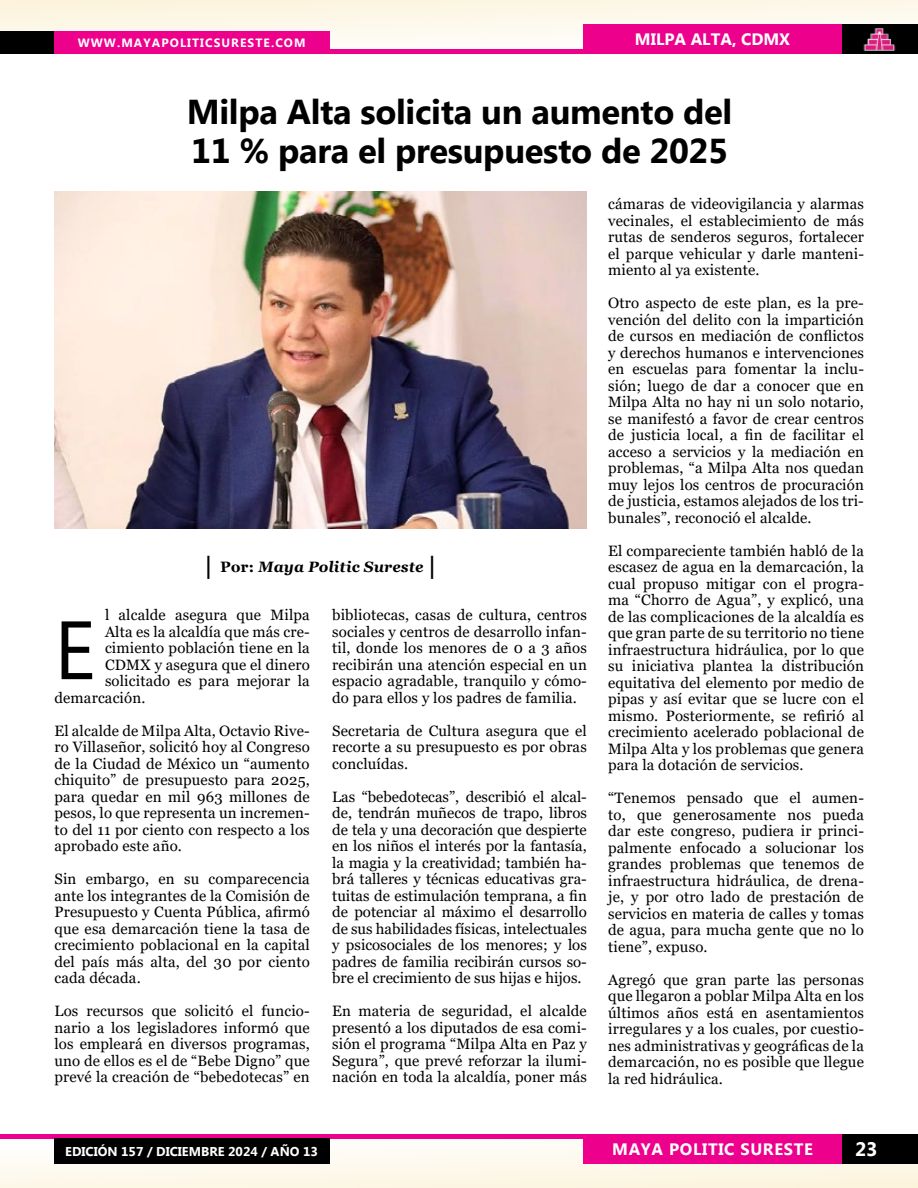
<style>
.page{position:relative;width:918px;height:1188px;background:#fff}
.page>*{position:absolute;margin:0;border:0;box-sizing:border-box;transform-origin:0 0}
.t1{font:82.5px "Myanmar Text";color:#000}
.t2{font:700 34.5px/39px "Myanmar Text";letter-spacing:-.01em;color:#000}
.t3{font:700 19.5px "Myanmar Text";color:#fff}
.t4{font:700 16.5px "Myanmar Text";letter-spacing:.04em;color:#fff}
.t5{font:700 16.5px "Myanmar Text";color:#fff}
.t6{font:15px/16.5px "Georgia";letter-spacing:.01em;color:#000;text-align:justify}
.t7{font:italic 700 15px "Georgia";letter-spacing:.01em;color:#000}
.t8{font:700 12.75px "Myanmar Text";color:#fff}
.t9{font:700 12px "Myanmar Text";letter-spacing:.09em;color:#fff}
.s1{font-style:normal;font-size:24.3px}
.s2{font-style:normal}
</style>
<div class="page">
<svg style="left:0;top:0;width:918px;height:50px;fill:#fdf7e9"></svg>
<div style="left:0;top:32px;width:54px;height:22px;background:#000"></div>
<div style="left:54px;top:32px;width:275px;height:22px;background:#ec008c"></div>
<hr style="left:325px;top:50px;width:263px;height:4px;background:#ec008c">
<div style="left:842px;top:24px;width:76px;height:30px;background:#000"></div>
<img style="left:863px;top:28px;width:33px;height:23px">
<div style="left:583px;top:24px;width:259px;height:30px;background:#ec008c"></div>
<svg style="left:0;top:1138px;width:918px;height:50px;fill:#fdf8ea"></svg>
<hr style="left:0;top:1134px;width:586px;height:4px;background:#ec008c">
<div style="left:54px;top:1138px;width:275px;height:26px;background:#000"></div>
<div style="left:842px;top:1134px;width:76px;height:30px;background:#000"></div>
<div style="left:583px;top:1134px;width:259px;height:30px;background:#ec008c"></div>
<img style="left:54px;top:192px;width:533px;height:337px">
<p class="t9" style="left:78px;top:36px;width:229px">WWW.MAYAPOLITICSURESTE.COM</p>
<p class="t5" style="left:635px;top:30px;width:157px">MILPA ALTA, CDMX</p>
<h2 class="t2" style="left:187px;top:92px;width:547px">Milpa Alta solicita un aumento del<br>11 % para el presupuesto de 2025</h2>
<p class="t7" style="left:204px;top:557px;width:234px"><span class="s1">|</span> <span class="s2">Por:</span> Maya Politic Sureste <span class="s1">|</span></p>
<p class="t6" style="left:105px;top:607px;width:206px">l alcalde asegura que Milpa</p>
<p class="t6" style="left:105px;top:624px;width:206px">Alta es la alcaldía que más cre-</p>
<p class="t6" style="left:105px;top:640px;width:206px">cimiento población tiene en la</p>
<p class="t6" style="left:105px;top:657px;width:206px">CDMX y asegura que el dinero</p>
<p class="t6" style="left:105px;top:673px;width:206px">solicitado es para mejorar la</p>
<p class="t6" style="left:54px;top:690px;width:93px">demarcación.</p>
<p class="t6" style="left:54px;top:723px;width:257px">El alcalde de Milpa Alta, Octavio Rive&shy;ro Villaseñor, solicitó hoy al Congreso de la Ciudad de México un “aumento chiquito” de presupuesto para 2025, para quedar en mil 963 millones de pesos, lo que representa un incremen&shy;to del 11 por ciento con respecto a los aprobado este año.</p>
<p class="t6" style="left:54px;top:871px;width:257px">Sin embargo, en su comparecencia ante los integrantes de la Comisión de Presupuesto y Cuenta Pública, afirmó que esa demarcación tiene la tasa de crecimiento poblacional en la capital del país más alta, del 30 por ciento cada década.</p>
<p class="t6" style="left:54px;top:1003px;width:257px">Los recursos que solicitó el funcio&shy;nario a los legisladores informó que los empleará en diversos programas, uno de ellos es el de “Bebe Digno” que prevé la creación de “bebedotecas” en</p>
<h1 class="t1" style="left:54px;top:602px;width:43px">E</h1>
<p class="t6" style="left:332px;top:607px;width:256px">bibliotecas, casas de cultura, centros sociales y centros de desarrollo infan&shy;til, donde los menores de 0 a 3 años recibirán una atención especial en un espacio agradable, tranquilo y cómo&shy;do para ellos y los padres de familia.</p>
<p class="t6" style="left:332px;top:723px;width:256px">Secretaria de Cultura asegura que el recorte a su presupuesto es por obras concluídas.</p>
<p class="t6" style="left:332px;top:789px;width:256px">Las “bebedotecas”, describió el alcal&shy;de, tendrán muñecos de trapo, libros de tela y una decoración que despierte en los niños el interés por la fantasía, la magia y la creatividad; también ha&shy;brá talleres y técnicas educativas gra&shy;tuitas de estimulación temprana, a fin de potenciar al máximo el desarrollo de sus habilidades físicas, intelectuales y psicosociales de los menores; y los padres de familia recibirán cursos so&shy;bre el crecimiento de sus hijas e hijos.</p>
<p class="t6" style="left:332px;top:1003px;width:256px">En materia de seguridad, el alcalde presentó a los diputados de esa comi&shy;sión el programa “Milpa Alta en Paz y Segura”, que prevé reforzar la ilumi&shy;nación en toda la alcaldía, poner más</p>
<p class="t6" style="left:608px;top:196px;width:257px">cámaras de videovigilancia y alarmas vecinales, el establecimiento de más rutas de senderos seguros, fortalecer el parque vehicular y darle manteni&shy;miento al ya existente.</p>
<p class="t6" style="left:608px;top:295px;width:257px">Otro aspecto de este plan, es la pre&shy;vención del delito con la impartición de cursos en mediación de conflictos y derechos humanos e intervenciones en escuelas para fomentar la inclu&shy;sión; luego de dar a conocer que en Milpa Alta no hay ni un solo notario, se manifestó a favor de crear centros de justicia local, a fin de facilitar el acceso a servicios y la mediación en problemas, “a Milpa Alta nos quedan muy lejos los centros de procuración de justicia, estamos alejados de los tri&shy;bunales”, reconoció el alcalde.</p>
<p class="t6" style="left:608px;top:543px;width:257px">El compareciente también habló de la escasez de agua en la demarcación, la cual propuso mitigar con el progra&shy;ma “Chorro de Agua”, y explicó, una de las complicaciones de la alcaldía es que gran parte de su territorio no tiene infraestructura hidráulica, por lo que su iniciativa plantea la distribución equitativa del elemento por medio de pipas y así evitar que se lucre con el mismo. Posteriormente, se refirió al crecimiento acelerado poblacional de Milpa Alta y los problemas que genera para la dotación de servicios.</p>
<p class="t6" style="left:608px;top:790px;width:257px">“Tenemos pensado que el aumen&shy;to, que generosamente nos pueda dar este congreso, pudiera ir princi&shy;palmente enfocado a solucionar los grandes problemas que tenemos de infraestructura hidráulica, de drena&shy;je, y por otro lado de prestación de servicios en materia de calles y tomas de agua, para mucha gente que no lo tiene”, expuso.</p>
<p class="t6" style="left:608px;top:972px;width:257px">Agregó que gran parte las personas que llegaron a poblar Milpa Alta en los últimos años está en asentamientos irregulares y a los cuales, por cuestio&shy;nes administrativas y geográficas de la demarcación, no es posible que llegue la red hidráulica.</p>
<p class="t8" style="left:65px;top:1144px;width:254px">EDICIÓN 157 / DICIEMBRE 2024 / AÑO 13</p>
<p class="t4" style="left:612px;top:1140px;width:202px">MAYA POLITIC SURESTE</p>
<h3 class="t3" style="left:855px;top:1138px;width:24px">23</h3>
</div>
